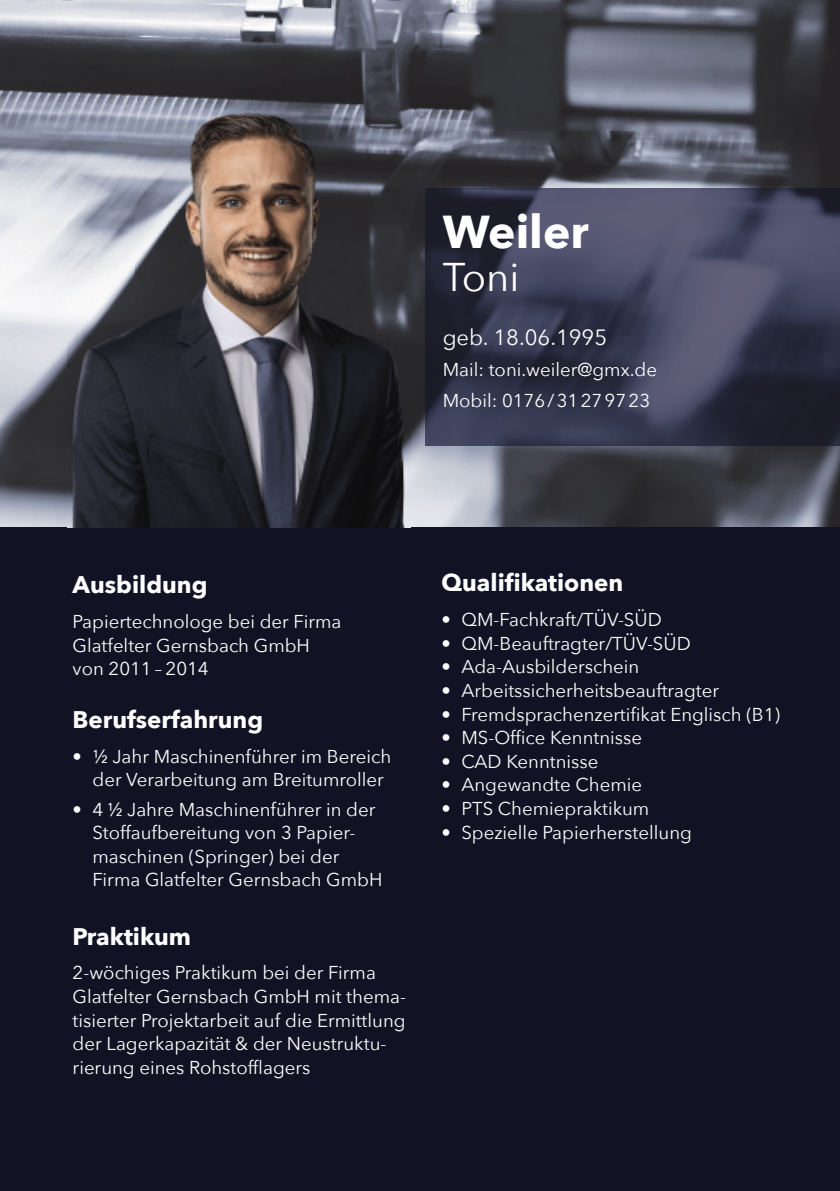
<style>
.page{position:relative;width:840px;height:1191px;background:#fff}
.page>*{position:absolute;margin:0;border:0;box-sizing:border-box;transform-origin:0 0}
.t1{font:700 46px "Avenir Next";color:#fff}
.t2{font:40px "Avenir Next";color:#fff}
.t3{font:700 24px "Avenir Next";color:#fff}
.t4{font:22px "Avenir Next";color:#fff}
.t5{font:18.6px/23.6px "Avenir Next";color:#fff}
</style>
<div class="page">
<img style="left:0;top:0;width:839px;height:131px">
<img style="left:0;top:131px;width:67px;height:396px">
<img style="left:410px;top:131px;width:79px;height:396px">
<img style="left:489px;top:131px;width:350px;height:58px">
<img style="left:489px;top:446px;width:350px;height:81px">
<div style="left:0;top:527px;width:839px;height:664px;background:#111224"></div>
<img style="left:67px;top:82px;width:343px;height:445px">
<img style="left:425px;top:189px;width:414px;height:257px">
<h1 class="t1" style="left:442px;top:192px;width:147px">Weiler</h1>
<h2 class="t2" style="left:442px;top:243px;width:78px">Toni</h2>
<p class="t4" style="left:442px;top:318px;width:166px">geb. 18.06.1995</p>
<p class="t5" style="left:442px;top:356px;width:216px">Mail: toni.weiler@gmx.de</p>
<p class="t5" style="left:442px;top:388px;width:209px">Mobil: 0176 / 31 27 97 23</p>
<p class="t3" style="left:73px;top:564px;width:136px">Ausbildung</p>
<p class="t5" style="left:73px;top:609px;width:270px">Papiertechnologe bei der Firma<br>Glatfelter Gernsbach GmbH von 2011 – 2014</p>
<p class="t3" style="left:73px;top:698px;width:192px">Berufserfahrung</p>
<p class="t5" style="left:92px;top:743px;width:300px;text-indent:-20px">• ½ Jahr Maschinenführer im Bereich der Verarbeitung am Breitumroller</p>
<p class="t5" style="left:92px;top:796px;width:291px;text-indent:-20px">• 4 ½ Jahre Maschinenführer in der<br>Stoffaufbereitung von 3 Papier&shy;maschinen (Springer) bei der<br>Firma Glatfelter Gernsbach GmbH</p>
<p class="t3" style="left:73px;top:915px;width:120px">Praktikum</p>
<p class="t5" style="left:73px;top:960px;width:335px">2-wöchiges Praktikum bei der Firma Glatfelter Gernsbach GmbH mit thema&shy;tisierter Projektarbeit auf die Ermittlung der Lagerkapazität &amp; der Neustruktu&shy;rierung eines Rohstofflagers</p>
<p class="t3" style="left:441px;top:562px;width:183px">Qualifikationen</p>
<p class="t5" style="left:441px;top:607px;width:221px">• QM-Fachkraft/TÜV-SÜD</p>
<p class="t5" style="left:441px;top:630px;width:250px">• QM-Beauftragter/TÜV-SÜD</p>
<p class="t5" style="left:441px;top:654px;width:199px">• Ada-Ausbilderschein</p>
<p class="t5" style="left:441px;top:678px;width:279px">• Arbeitssicherheitsbeauftragter</p>
<p class="t5" style="left:441px;top:701px;width:340px">• Fremdsprachenzertifikat Englisch (B1)</p>
<p class="t5" style="left:441px;top:725px;width:202px">• MS-Office Kenntnisse</p>
<p class="t5" style="left:441px;top:748px;width:158px">• CAD Kenntnisse</p>
<p class="t5" style="left:441px;top:772px;width:202px">• Angewandte Chemie</p>
<p class="t5" style="left:441px;top:796px;width:209px">• PTS Chemiepraktikum</p>
<p class="t5" style="left:441px;top:819px;width:252px">• Spezielle Papierherstellung</p>
</div>
